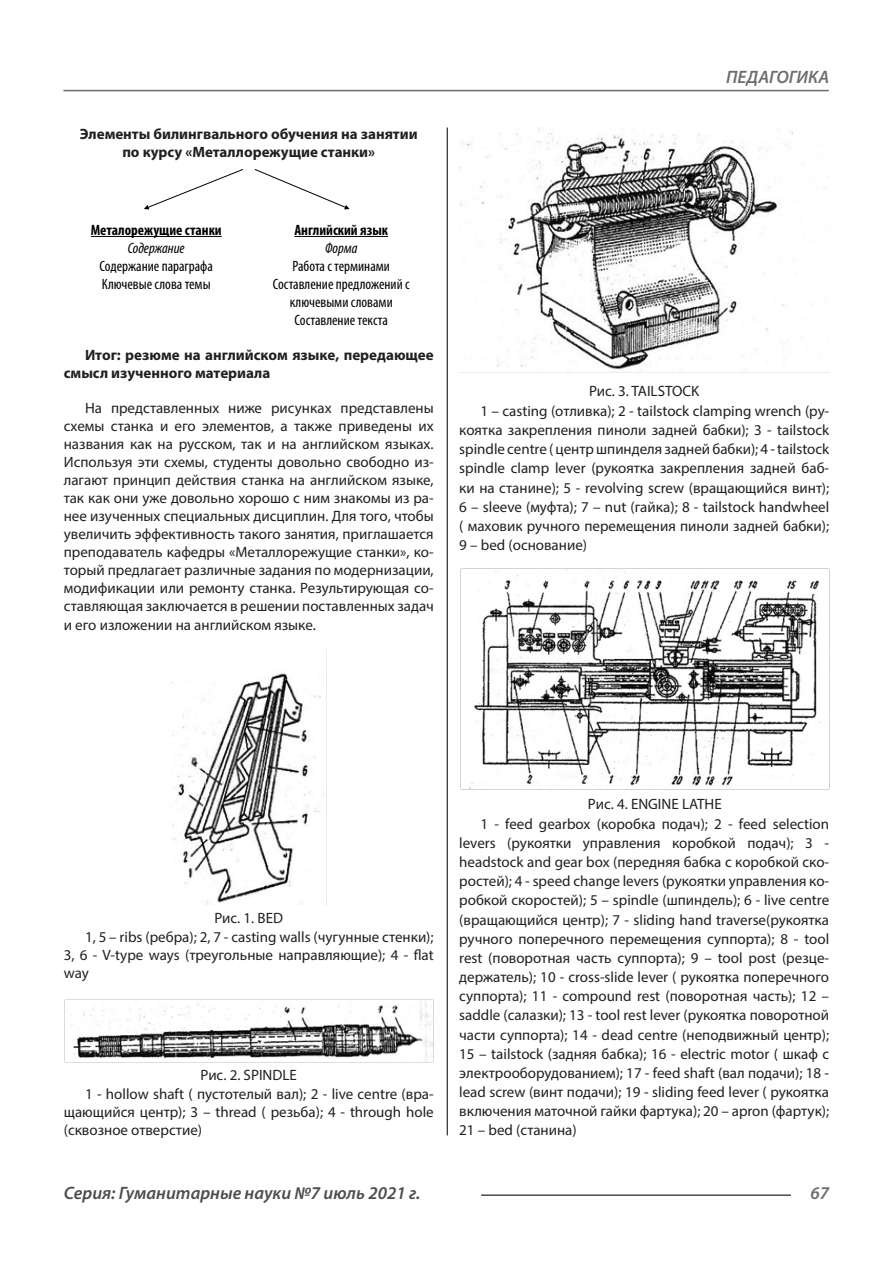
<style>
.page{position:relative;width:893px;height:1263px;background:#fff}
.page>*{position:absolute;margin:0;border:0;box-sizing:border-box;transform-origin:0 0}
.t1{font:italic 600 18px "Myriad Pro";color:#4d4d4d}
.t2{font:italic 600 18px "Myriad Pro";color:#6c6d70}
.Статья_текст{font:15px/19.2px "Myriad Pro";color:#231f20;text-align:justify}
.Статья_текст-2{font:700 15px/18px "Myriad Pro";color:#231f20;text-align:center}
.Таблица_Строка{font:condensed 15px/18px "Myriad Pro";color:#000;text-align:center}
.Таблица_Строка-2{font:700 condensed 15px "Myriad Pro";color:#000}
.Таблица_Строка-3{font:italic condensed 15px "Myriad Pro";color:#000}
</style>
<div class="page">
<hr style="left:447px;top:128px;width:1px;height:1007px;background:#000">
<hr style="left:63px;top:90px;width:766px;height:1px;background:#6c6d70">
<hr style="left:481px;top:1194px;width:310px;height:2px;background:#4d4d4d">
<svg style="left:144px;top:169px;width:99px;height:40px"></svg>
<svg style="left:255px;top:169px;width:95px;height:40px"></svg>
<hr style="left:91px;top:236px;width:131px;height:1px;background:#000">
<hr style="left:294px;top:236px;width:94px;height:1px;background:#000">
<img style="left:170px;top:650px;width:157px;height:255px">
<img style="left:65px;top:999px;width:369px;height:63px">
<img style="left:459px;top:128px;width:370px;height:245px">
<img style="left:460px;top:568px;width:369px;height:222px">
<p class="Статья_текст-2" style="left:80px;top:124px;width:339px">Элементы билингвального обучения на занятии по курсу «Металлорежущие станки»</p>
<p class="Таблица_Строка-2" style="left:294px;top:221px;width:95px">Английский язык</p>
<p class="Таблица_Строка-3" style="left:325px;top:239px;width:34px">Форма</p>
<p class="Таблица_Строка" style="left:293px;top:257px;width:99px">Работа с терминами</p>
<p class="Таблица_Строка" style="left:273px;top:275px;width:138px">Составление предложений с ключевыми словами</p>
<p class="Таблица_Строка" style="left:295px;top:311px;width:95px">Составление текста</p>
<p class="Статья_текст-2" style="left:64px;top:345px;width:371px;text-align:left;text-indent:21px">Итог: резюме на английском языке, передающее смысл изученного материала</p>
<p class="Статья_текст" style="left:64px;top:399px;width:371px;line-height:18px;text-indent:21px">На представленных ниже рисунках представлены схемы станка и его элементов, а также приведены их названия как на русском, так и на английском языках.<br>Используя эти схемы, студенты довольно свободно из&shy;лагают принцип действия станка на английском языке, так как они уже довольно хорошо с ним знакомы из ра&shy;нее изученных специальных дисциплин. Для того, чтобы увеличить эффективность такого занятия, приглашается преподаватель кафедры «Металлорежущие станки», ко&shy;торый предлагает различные задания по модернизации, модификации или ремонту станка. Результирующая со&shy;ставляющая заключается в решении поставленных задач и его изложении на английском языке.</p>
<p class="Таблица_Строка-2" style="left:91px;top:221px;width:132px">Металорежущие станки</p>
<p class="Таблица_Строка-3" style="left:128px;top:239px;width:58px">Содержание</p>
<p class="Таблица_Строка" style="left:100px;top:257px;width:115px">Содержание параграфа</p>
<p class="Таблица_Строка" style="left:102px;top:275px;width:110px">Ключевые слова темы</p>
<p class="t2" style="left:726px;top:66px;width:104px">ПЕДАГОГИКА</p>
<p class="Статья_текст" style="left:589px;top:382px;width:112px">Рис. 3. TAILSTOCK</p>
<p class="Статья_текст" style="left:459px;top:401px;width:371px;text-indent:21px">1 – casting (отливка); 2 - tailstock clamping wrench (ру&shy;коятка закрепления пиноли задней бабки); 3 - tailstock spindle centre ( центр шпинделя задней бабки); 4 - tailstock spindle clamp lever (рукоятка закрепления задней баб&shy;ки на станине); 5 - revolving screw (вращающийся винт); 6 – sleeve (муфта); 7 – nut (гайка); 8 - tailstock handwheel ( маховик ручного перемещения пиноли задней бабки); 9 – bed (основание)</p>
<p class="Статья_текст" style="left:214px;top:908px;width:70px">Рис. 1. BED</p>
<p class="Статья_текст" style="left:64px;top:927px;width:371px;line-height:18.3px;text-indent:21px">1, 5 – ribs (ребра); 2, 7 - casting walls (чугунные стенки); 3, 6 - V-type ways (треугольные направляющие); 4 - flat way</p>
<p class="Статья_текст" style="left:201px;top:1065px;width:98px">Рис. 2. SPINDLE</p>
<p class="Статья_текст" style="left:64px;top:1084px;width:371px;line-height:18.3px;text-indent:21px">1 - hollow shaft ( пустотелый вал); 2 - live centre (вра&shy;щающийся центр); 3 – thread ( резьба); 4 - through hole (сквозное отверстие)</p>
<p class="Статья_текст" style="left:588px;top:794px;width:135px">Рис. 4. ENGINE LATHE</p>
<p class="Статья_текст" style="left:459px;top:814px;width:371px;text-indent:21px">1 - feed gearbox (коробка подач); 2 - feed selection levers (рукоятки управления коробкой подач); 3 - headstock and gear box (передняя бабка с коробкой ско&shy;ростей); 4 - speed change levers (рукоятки управления ко&shy;робкой скоростей); 5 – spindle (шпиндель); 6 - live centre (вращающийся центр); 7 - sliding hand traverse(рукоятка ручного поперечного перемещения суппорта); 8 - tool rest (поворотная часть суппорта); 9 – tool post (резце&shy;держатель); 10 - cross-slide lever ( рукоятка поперечного суппорта); 11 - compound rest (поворотная часть); 12 – saddle (салазки); 13 - tool rest lever (рукоятка поворотной части суппорта); 14 - dead centre (неподвижный центр); 15 – tailstock (задняя бабка); 16 - electric motor ( шкаф с электрооборудованием); 17 - feed shaft (вал подачи); 18 - lead screw (винт подачи); 19 - sliding feed lever ( рукоятка включения маточной гайки фартука); 20 – apron (фартук); 21 – bed (станина)</p>
<p class="t1" style="left:64px;top:1182px;width:358px">Серия: Гуманитарные науки №7 июль 2021 г.</p>
<p class="t2" style="left:810px;top:1182px;width:20px">67</p>
</div>
